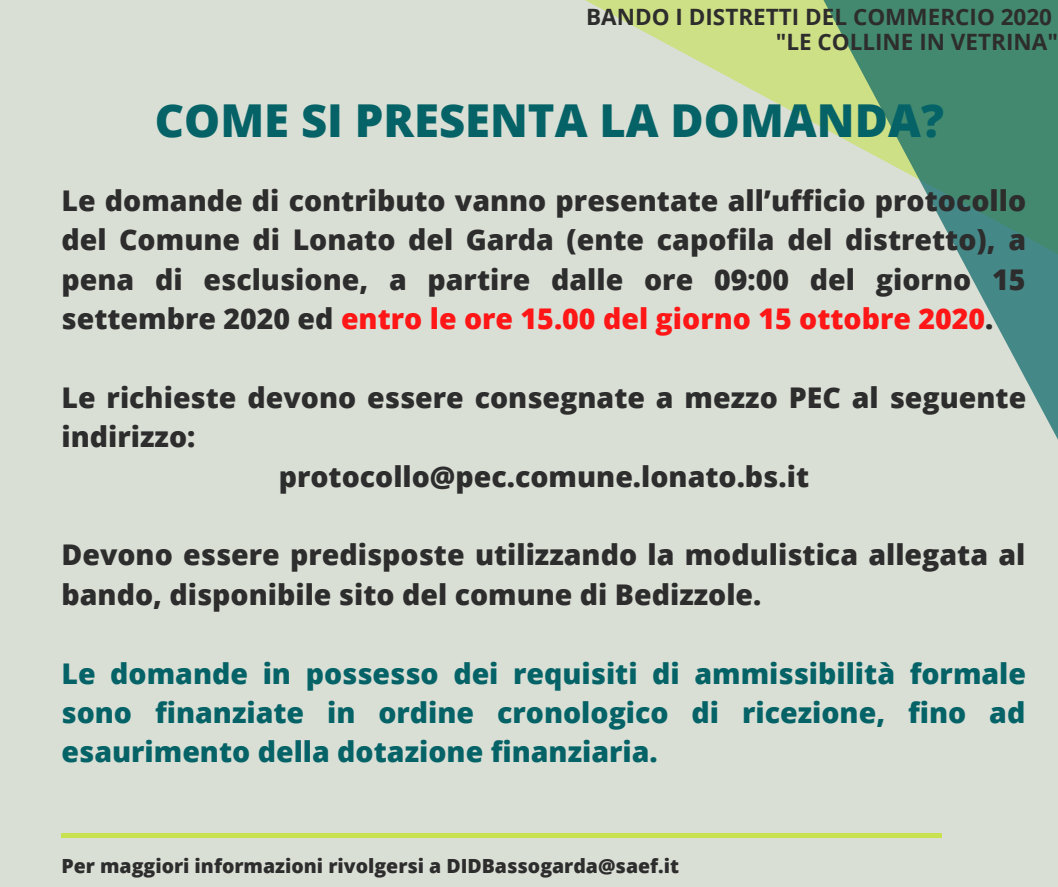
<style>
.page{position:relative;width:1058px;height:887px;background:#fff}
.page>*{position:absolute;margin:0;border:0;box-sizing:border-box;transform-origin:0 0}
.t1{font:800 45.3px "Open Sans";color:#056367}
.t2{font:800 28.5px/39.3px "Open Sans";color:#2e2d2d;text-align:justify}
.t3{font:800 28.5px/39.3px "Open Sans";color:#056367;text-align:justify}
.t4{font:700 22.5px/24.6px "Open Sans";color:#2e2d2d;text-align:right}
.t5{font:800 19.5px "Open Sans";color:#2e2d2d}
.s1{color:#ff1616}
</style>
<div class="page">
<div style="left:0;top:0;width:1058px;height:886px;background:#d9dfd5"></div>
<svg style="left:585px;top:0;width:473px;height:440px"></svg>
<div style="left:61px;top:833px;width:880px;height:5px;background:#c7e150"></div>
<p class="t4" style="left:586px;top:4px;width:473px">BANDO I DISTRETTI DEL COMMERCIO 2020 "LE COLLINE IN VETRINA"</p>
<h1 class="t1" style="left:155px;top:89px;width:790px">COME SI PRESENTA LA DOMANDA?</h1>
<p class="t2" style="left:61px;top:180px;width:966px">Le domande di contributo vanno presentate all’ufficio protocollo del Comune di Lonato del Garda (ente capofila del distretto), a pena di esclusione, a partire dalle ore 09:00 del giorno 15 settembre 2020 ed <span class="s1">entro le ore 15.00 del giorno 15 ottobre 2020</span>.</p>
<p class="t2" style="left:61px;top:377px;width:966px">Le richieste devono essere consegnate a mezzo PEC al seguente</p>
<p class="t2" style="left:61px;top:416px;width:135px">indirizzo:</p>
<p class="t2" style="left:279px;top:456px;width:532px">protocollo@pec.comune.lonato.bs.it</p>
<p class="t2" style="left:61px;top:534px;width:965px">Devono essere predisposte utilizzando la modulistica allegata al bando, disponibile sito del comune di Bedizzole.</p>
<p class="t3" style="left:61px;top:652px;width:966px">Le domande in possesso dei requisiti di ammissibilità formale sono finanziate in ordine cronologico di ricezione, fino ad esaurimento della dotazione finanziaria.</p>
<p class="t5" style="left:61px;top:851px;width:619px">Per maggiori informazioni rivolgersi a DIDBassogarda@saef.it</p>
</div>
